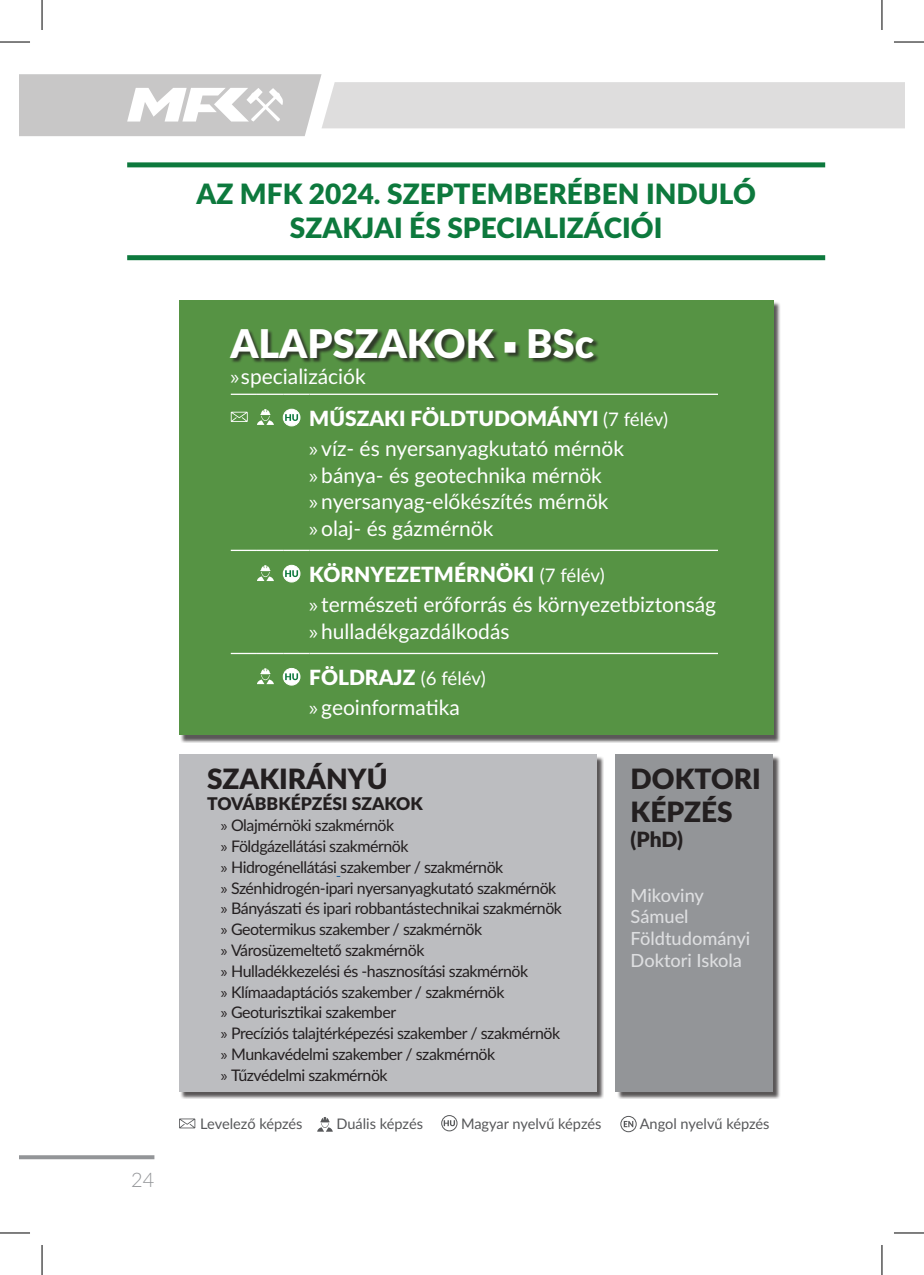
<style>
.page{position:relative;width:924px;height:1275px;background:#fff}
.page>*{position:absolute;margin:0;border:0;box-sizing:border-box;transform-origin:0 0}
.t1{font:900 39.6px "Lato";color:#fff}
.t2{font:900 28px/33.6px "Lato";color:#0d793d;text-align:center}
.t3{font:900 28px/33.6px "Lato";color:#231f20}
.t4{font:21px/26.4px "Lato";color:#fff}
.t5{font:900 21px/41.6px "Lato";color:#fff}
.t6{font:900 21px "Lato";color:#231f20}
.t7{font:300 20px "Lato";color:#939598}
.t8{font:500 18.2px/21.8px "Lato";color:#dddee0}
.t9{font:900 17.4px "Lato";color:#231f20}
.t10{font:16px/20.8px "Lato";letter-spacing:-.03em;color:#231f20}
.t11{font:14.6px "Lato";color:#57585a}
.s1{font-size:32.6px}
.s2{font-family:"Myriad Pro";font-weight:400}
.s3{font-weight:400}
.s4{font-weight:400;font-size:18.6px}
.s5{font-family:"Myriad Pro"}
.s6{font-weight:900}
.s7{font-size:18.6px}
</style>
<div class="page">
<svg style="left:19px;top:1155px;width:135px;height:4px"></svg>
<svg style="left:19px;top:74px;width:885px;height:62px"></svg>
<div style="left:127px;top:255px;width:697px;height:5px;background:#0d793d"></div>
<div style="left:127px;top:162px;width:697px;height:5px;background:#0d793d"></div>
<div style="left:180px;top:302px;width:601px;height:441px;background:#231f20;opacity:.75"></div>
<div style="left:179px;top:300px;width:594px;height:435px;background:#569344"></div>
<div style="left:180px;top:755px;width:424px;height:344px;background:#231f20;opacity:.75"></div>
<div style="left:179px;top:754px;width:417px;height:337px;background:#bcbdc0"></div>
<div style="left:616px;top:755px;width:164px;height:344px;background:#231f20;opacity:.75"></div>
<div style="left:615px;top:754px;width:158px;height:337px;background:#939598"></div>
<div style="left:231px;top:330px;width:368px;height:34px;background:#231f20;opacity:.75"></div>
<svg style="left:231px;top:550px;width:78px;height:1px"></svg>
<hr style="left:309px;top:550px;width:408px;height:1px;background:#fff">
<svg style="left:231px;top:653px;width:78px;height:1px"></svg>
<hr style="left:309px;top:653px;width:408px;height:1px;background:#fff">
<hr style="left:231px;top:393px;width:26px;height:2px;background:#fff">
<hr style="left:257px;top:393px;width:26px;height:2px;background:#fff">
<hr style="left:283px;top:393px;width:26px;height:2px;background:#fff">
<hr style="left:309px;top:393px;width:408px;height:2px;background:#fff">
<svg style="left:231px;top:412px;width:16px;height:10px"></svg>
<svg style="left:257px;top:409px;width:17px;height:16px"></svg>
<div style="left:283px;top:409px;width:17px;height:17px;background:#fff;border-radius:50%"></div>
<div style="left:283px;top:409px;width:17px;height:17px;border:1px solid #fff;border-radius:50%"></div>
<svg style="left:285px;top:414px;width:13px;height:7px"></svg>
<svg style="left:257px;top:565px;width:17px;height:16px"></svg>
<div style="left:283px;top:565px;width:17px;height:17px;background:#fff;border-radius:50%"></div>
<div style="left:283px;top:565px;width:17px;height:17px;border:1px solid #fff;border-radius:50%"></div>
<svg style="left:285px;top:570px;width:13px;height:7px"></svg>
<svg style="left:257px;top:668px;width:17px;height:16px"></svg>
<div style="left:283px;top:668px;width:17px;height:17px;background:#fff;border-radius:50%"></div>
<div style="left:283px;top:668px;width:17px;height:17px;border:1px solid #fff;border-radius:50%"></div>
<svg style="left:285px;top:673px;width:13px;height:7px"></svg>
<svg style="left:317px;top:1117px;width:15px;height:14px"></svg>
<div style="left:441px;top:1115px;width:16px;height:16px;border:1px solid #57585a;border-radius:50%"></div>
<svg style="left:443px;top:1120px;width:12px;height:6px"></svg>
<div style="left:620px;top:1116px;width:16px;height:16px;border:1px solid #57585a;border-radius:50%"></div>
<svg style="left:623px;top:1121px;width:10px;height:6px"></svg>
<svg style="left:179px;top:1118px;width:16px;height:10px"></svg>
<hr style="left:0;top:42px;width:30px;height:1px;background:#000">
<hr style="left:893px;top:42px;width:30px;height:1px;background:#000">
<hr style="left:0;top:1232px;width:30px;height:1px;background:#000">
<hr style="left:893px;top:1232px;width:30px;height:1px;background:#000">
<hr style="left:42px;top:0;width:1px;height:30px;background:#000">
<hr style="left:42px;top:1245px;width:1px;height:30px;background:#000">
<hr style="left:881px;top:0;width:1px;height:30px;background:#000">
<hr style="left:881px;top:1245px;width:1px;height:30px;background:#000">
<p class="t7" style="left:131px;top:1165px;width:25px">24</p>
<h2 class="t2" style="left:196px;top:176px;width:560px">AZ MFK 2024. SZEPTEMBERÉBEN INDULÓ<br>SZAKJAI ÉS SPECIALIZÁCIÓI</h2>
<h1 class="t1" style="left:230px;top:313px;width:365px">ALAPSZAKOK <span class="s1">▪</span> BSc</h1>
<h3 class="t5" style="left:309px;top:355px;width:360px;text-indent:-79px"><span class="s2">»</span><span class="s3">specializációk<br></span>MŰSZAKI FÖLDTUDOMÁNYI <span class="s4">(7 félév)</span></h3>
<h3 class="t4" style="left:309px;top:434px;width:316px"><span class="s5">»</span> víz- és nyersanyagkutató mérnök <span class="s5">»</span> bánya- és geotechnika mérnök<br><span class="s5">»</span> nyersanyag-előkészítés mérnök<br><span class="s5">»</span> olaj- és gázmérnök</h3>
<h3 class="t4" style="left:309px;top:558px;width:408px;line-height:30.2px"><span class="s6">KÖRNYEZETMÉRNÖKI</span> <span class="s7">(7 félév)<br></span><span class="s5">»</span> természeti erőforrás és környezetbiztonság</h3>
<h3 class="t4" style="left:309px;top:617px;width:202px"><span class="s5">»</span> hulladékgazdálkodás</h3>
<h3 class="t4" style="left:309px;top:661px;width:178px;line-height:30.2px"><span class="s6">FÖLDRAJZ</span> <span class="s7">(6 félév) </span><span class="s5">»</span> geoinformatika</h3>
<h2 class="t3" style="left:207px;top:760px;width:182px">SZAKIRÁNYÚ</h2>
<p class="t9" style="left:207px;top:790px;width:217px">TOVÁBBKÉPZÉSI SZAKOK</p>
<p class="t10" style="left:220px;top:814px;width:343px"><span class="s5">»</span> Olajmérnöki szakmérnök<br><span class="s5">»</span> Földgázellátási szakmérnök<br><span class="s5">»</span> Hidrogénellátási szakember / szakmérnök<br><span class="s5">»</span> Szénhidrogén-ipari nyersanyagkutató szakmérnök <span class="s5">»</span> Bányászati és ipari robbantástechnikai szakmérnök <span class="s5">»</span> Geotermikus szakember / szakmérnök<br><span class="s5">»</span> Városüzemeltető szakmérnök<br><span class="s5">»</span> Hulladékkezelési és -hasznosítási szakmérnök<br><span class="s5">»</span> Klímaadaptációs szakember / szakmérnök<br><span class="s5">»</span> Geoturisztikai szakember<br><span class="s5">»</span> Precíziós talajtérképezési szakember / szakmérnök <span class="s5">»</span> Munkavédelmi szakember / szakmérnök<br><span class="s5">»</span> Tűzvédelmi szakmérnök</p>
<h2 class="t3" style="left:630px;top:760px;width:132px">DOKTORI<br>KÉPZÉS</h2>
<h3 class="t6" style="left:630px;top:824px;width:54px">(PhD)</h3>
<p class="t8" style="left:630px;top:883px;width:121px">Mikoviny<br>Sámuel<br>Földtudományi<br>Doktori Iskola</p>
<p class="t11" style="left:200px;top:1113px;width:104px">Levelező képzés</p>
<p class="t11" style="left:336px;top:1113px;width:88px">Duális képzés</p>
<p class="t11" style="left:461px;top:1113px;width:142px">Magyar nyelvű képzés</p>
<p class="t11" style="left:639px;top:1113px;width:131px">Angol nyelvű képzés</p>
</div>
